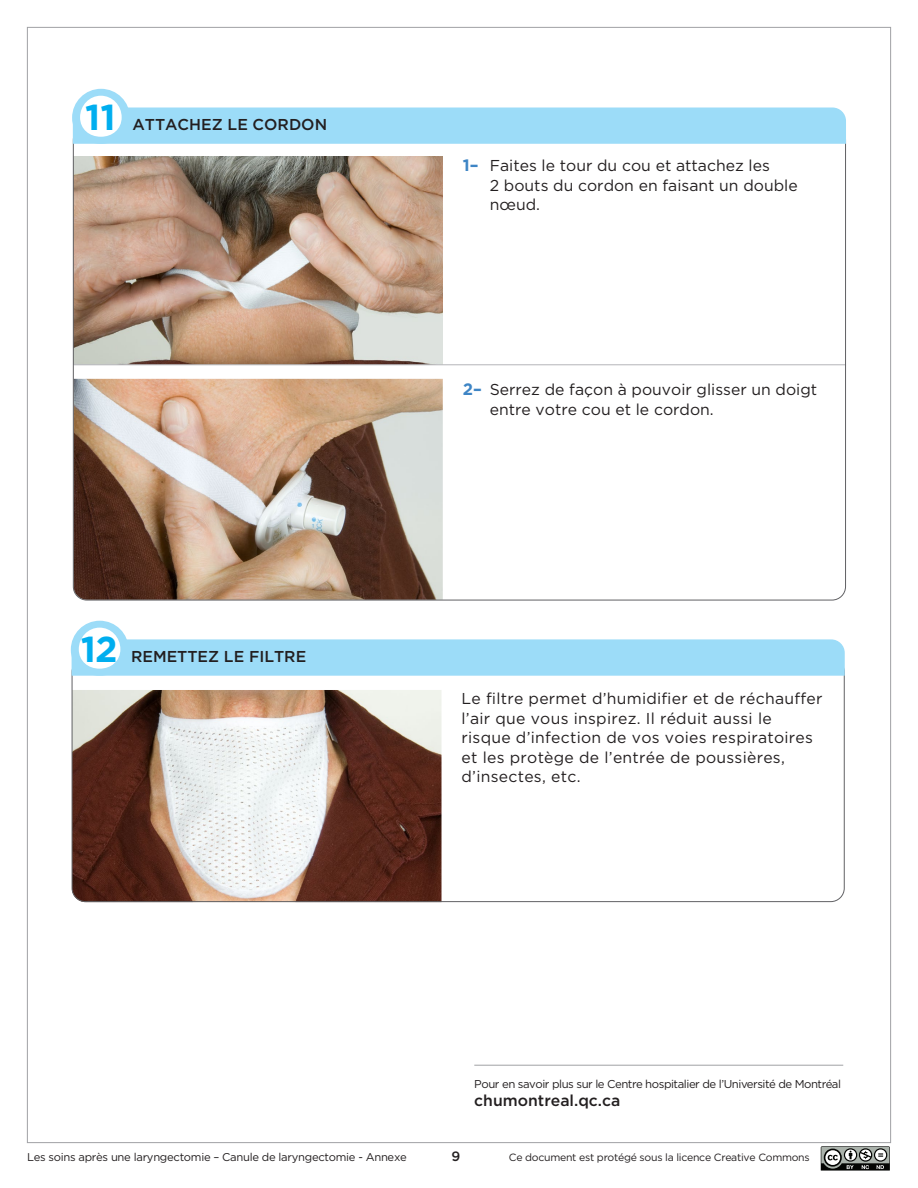
<style>
.page{position:relative;width:918px;height:1188px;background:#fff}
.page>*{position:absolute;margin:0;border:0;box-sizing:border-box;transform-origin:0 0}
.t1{font:700 36px "Gotham";color:#00aeef}
.t2{font:15.75px/19.5px "Gotham";letter-spacing:.015em;color:#231f20}
.t3{font:500 15.75px "Gotham";color:#231f20}
.t4{font:500 13.5px "Gotham";color:#231f20}
.t5{font:11.4px "Gotham";letter-spacing:-.04em;color:#231f20}
.t6{font:11.25px "Gotham";letter-spacing:-.025em;color:#231f20}
.t7{font:10.5px "Gotham";letter-spacing:-.025em;color:#231f20}
.s1{font-weight:700;font-size:16.5px;color:#3e85c5}
</style>
<div class="page">
<img style="left:75px;top:379px;width:368px;height:220px">
<img style="left:75px;top:157px;width:368px;height:207px">
<hr style="left:74px;top:364px;width:772px;height:1px;background:#bcbdc0">
<div style="left:73px;top:108px;width:773px;height:36px;background:#9cdcf8"></div>
<div style="left:72px;top:89px;width:58px;height:55px;background:#9cdcf8;border-radius:50%"></div>
<div style="left:80px;top:96px;width:42px;height:41px;background:#fff;border-radius:50%"></div>
<img style="left:72px;top:690px;width:370px;height:212px">
<div style="left:72px;top:639px;width:773px;height:37px;background:#9cdcf8"></div>
<div style="left:71px;top:621px;width:58px;height:55px;background:#9cdcf8;border-radius:50%"></div>
<div style="left:79px;top:628px;width:41px;height:41px;background:#fff;border-radius:50%"></div>
<svg style="left:821px;top:1146px;width:69px;height:25px;background:#777a77"></svg>
<hr style="left:474px;top:1065px;width:369px;height:1px;background:#a0a1a5">
<h1 class="t1" style="left:85px;top:96px;width:32px">11</h1>
<p class="t3" style="left:132px;top:115px;width:196px">ATTACHEZ LE CORDON</p>
<h1 class="t1" style="left:81px;top:628px;width:38px">12</h1>
<p class="t3" style="left:131px;top:647px;width:177px">REMETTEZ LE FILTRE</p>
<p class="t2" style="left:490px;top:156px;width:309px;text-indent:-27px"><span class="s1">1–</span> Faites le tour du cou et attachez les<br>2 bouts du cordon en faisant un double nœud.</p>
<p class="t2" style="left:490px;top:380px;width:329px;text-indent:-27px"><span class="s1">2–</span> Serrez de façon à pouvoir glisser un doigt entre votre cou et le cordon.</p>
<p class="t2" style="left:462px;top:689px;width:362px">Le filtre permet d’humidifier et de réchauffer l’air que vous inspirez. Il réduit aussi le risque d’infection de vos voies respiratoires et les protège de l’entrée de poussières, d’insectes, etc.</p>
<p class="t5" style="left:474px;top:1077px;width:368px">Pour en savoir plus sur le Centre hospitalier de l’Université de Montréal</p>
<p class="t3" style="left:474px;top:1091px;width:148px">chumontreal.qc.ca</p>
<p class="t6" style="left:27px;top:1150px;width:381px">Les soins après une laryngectomie – Canule de laryngectomie - Annexe</p>
<p class="t4" style="left:451px;top:1148px;width:10px">9</p>
<p class="t7" style="left:509px;top:1151px;width:302px">Ce document est protégé sous la licence Creative Commons</p>
</div>
